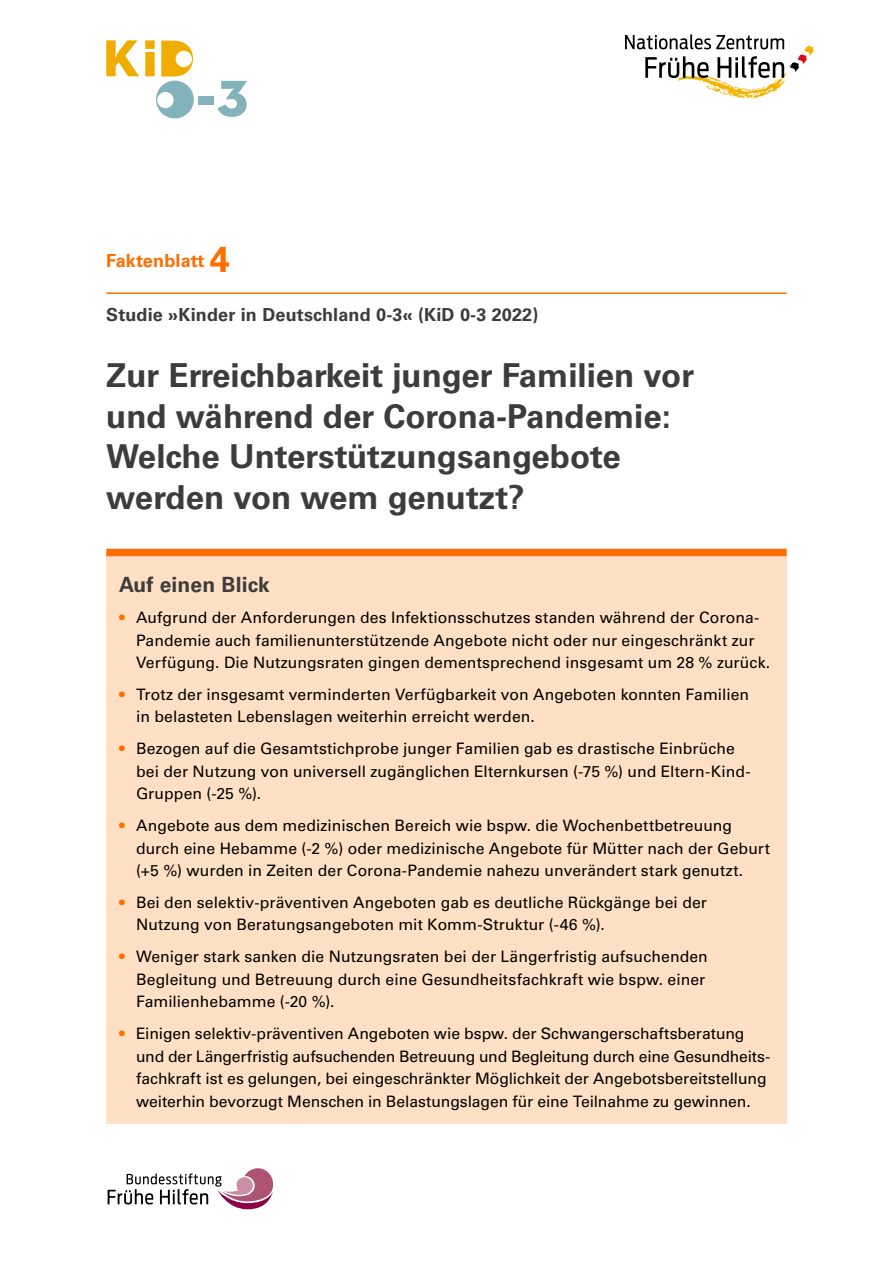
<style>
.page{position:relative;width:893px;height:1263px;background:#fff}
.page>*{position:absolute;margin:0;border:0;box-sizing:border-box;transform-origin:0 0}
.Headline1_28{font:700 33px/40.5px "Univers LT Std";color:#3c3c3c}
.Infobox_S1_H2{font:700 21px "Univers LT Std";letter-spacing:.01em;color:#3c3c3c}
.Kolumne_15{font:700 18px "Univers LT Std";letter-spacing:.01em;color:#3c3c3c}
.Kolumne_15-2{font:700 18px "Univers LT Std";letter-spacing:.01em;color:#ff6d00}
.t1{font:15.75px/22.5px "Univers LT Std";letter-spacing:.005em;color:#000}
.s1{font-size:36px}
.s2{color:#ff6d00}
</style>
<div class="page">
<div style="left:106px;top:555px;width:681px;height:51px;background:#ffe0c4"></div>
<div style="left:106px;top:599px;width:681px;height:86px;background:#ffe0c4"></div>
<div style="left:106px;top:676px;width:681px;height:63px;background:#ffe0c4"></div>
<div style="left:106px;top:730px;width:681px;height:86px;background:#ffe0c4"></div>
<div style="left:106px;top:807px;width:681px;height:86px;background:#ffe0c4"></div>
<div style="left:106px;top:884px;width:681px;height:63px;background:#ffe0c4"></div>
<div style="left:106px;top:938px;width:681px;height:86px;background:#ffe0c4"></div>
<div style="left:106px;top:1015px;width:681px;height:109px;background:#ffe0c4"></div>
<div style="left:106px;top:549px;width:681px;height:7px;background:#ff6d00"></div>
<hr style="left:106px;top:292px;width:681px;height:2px;background:#ff6d00">
<svg style="left:106px;top:40px;width:33px;height:36px"></svg>
<svg style="left:145px;top:40px;width:49px;height:78px"></svg>
<svg style="left:217px;top:81px;width:30px;height:36px"></svg>
<div style="left:198px;top:96px;width:16px;height:8px;background:#82b3bb"></div>
<svg style="left:108px;top:1168px;width:165px;height:41px"></svg>
<svg style="left:625px;top:34px;width:188px;height:65px"></svg>
<p class="Kolumne_15-2" style="left:106px;top:250px;width:125px">Faktenblatt <span class="s1">4</span></p>
<p class="Kolumne_15" style="left:106px;top:304px;width:434px">Studie »Kinder in Deutschland 0-3« (KiD 0-3 2022)</p>
<h1 class="Headline1_28" style="left:106px;top:355px;width:589px">Zur Erreichbarkeit junger Familien vor und während der Corona-Pandemie:<br>Welche Unterstützungsangebote werden von wem genutzt?</h1>
<h2 class="Infobox_S1_H2" style="left:119px;top:572px;width:152px">Auf einen Blick</h2>
<p class="t1" style="left:136px;top:606px;width:636px;text-indent:-17px"><span class="s2">•</span> Aufgrund der Anforderungen des Infektionsschutzes standen während der Corona-<br>Pandemie auch familienunterstützende Angebote nicht oder nur eingeschränkt zur<br>Verfügung. Die Nutzungsraten gingen dementsprechend insgesamt um 28 % zurück.</p>
<p class="t1" style="left:136px;top:683px;width:615px;text-indent:-17px"><span class="s2">•</span> Trotz der insgesamt verminderten Verfügbarkeit von Angeboten konnten Familien in belasteten Lebenslagen weiterhin erreicht werden.</p>
<p class="t1" style="left:136px;top:737px;width:616px;text-indent:-17px"><span class="s2">•</span> Bezogen auf die Gesamtstichprobe junger Familien gab es drastische Einbrüche bei der Nutzung von universell zugänglichen Elternkursen (-75 %) und Eltern-Kind-<br>Gruppen (-25 %).</p>
<p class="t1" style="left:136px;top:814px;width:635px;text-indent:-17px"><span class="s2">•</span> Angebote aus dem medizinischen Bereich wie bspw. die Wochenbettbetreuung durch eine Hebamme (-2 %) oder medizinische Angebote für Mütter nach der Geburt (+5 %) wurden in Zeiten der Corona-Pandemie nahezu unverändert stark genutzt.</p>
<p class="t1" style="left:136px;top:891px;width:572px;text-indent:-17px"><span class="s2">•</span> Bei den selektiv-präventiven Angeboten gab es deutliche Rückgänge bei der<br>Nutzung von Beratungsangeboten mit Komm-Struktur (-46 %).</p>
<p class="t1" style="left:136px;top:945px;width:573px;text-indent:-17px"><span class="s2">•</span> Weniger stark sanken die Nutzungsraten bei der Längerfristig aufsuchenden<br>Begleitung und Betreuung durch eine Gesundheitsfachkraft wie bspw. einer<br>Familienhebamme (-20 %).</p>
<p class="t1" style="left:136px;top:1022px;width:634px;text-indent:-17px"><span class="s2">•</span> Einigen selektiv-präventiven Angeboten wie bspw. der Schwangerschaftsberatung und der Längerfristig aufsuchenden Betreuung und Begleitung durch eine Gesundheits&shy;fachkraft ist es gelungen, bei eingeschränkter Möglichkeit der Angebotsbereitstellung weiterhin bevorzugt Menschen in Belastungslagen für eine Teilnahme zu gewinnen.</p>
</div>
